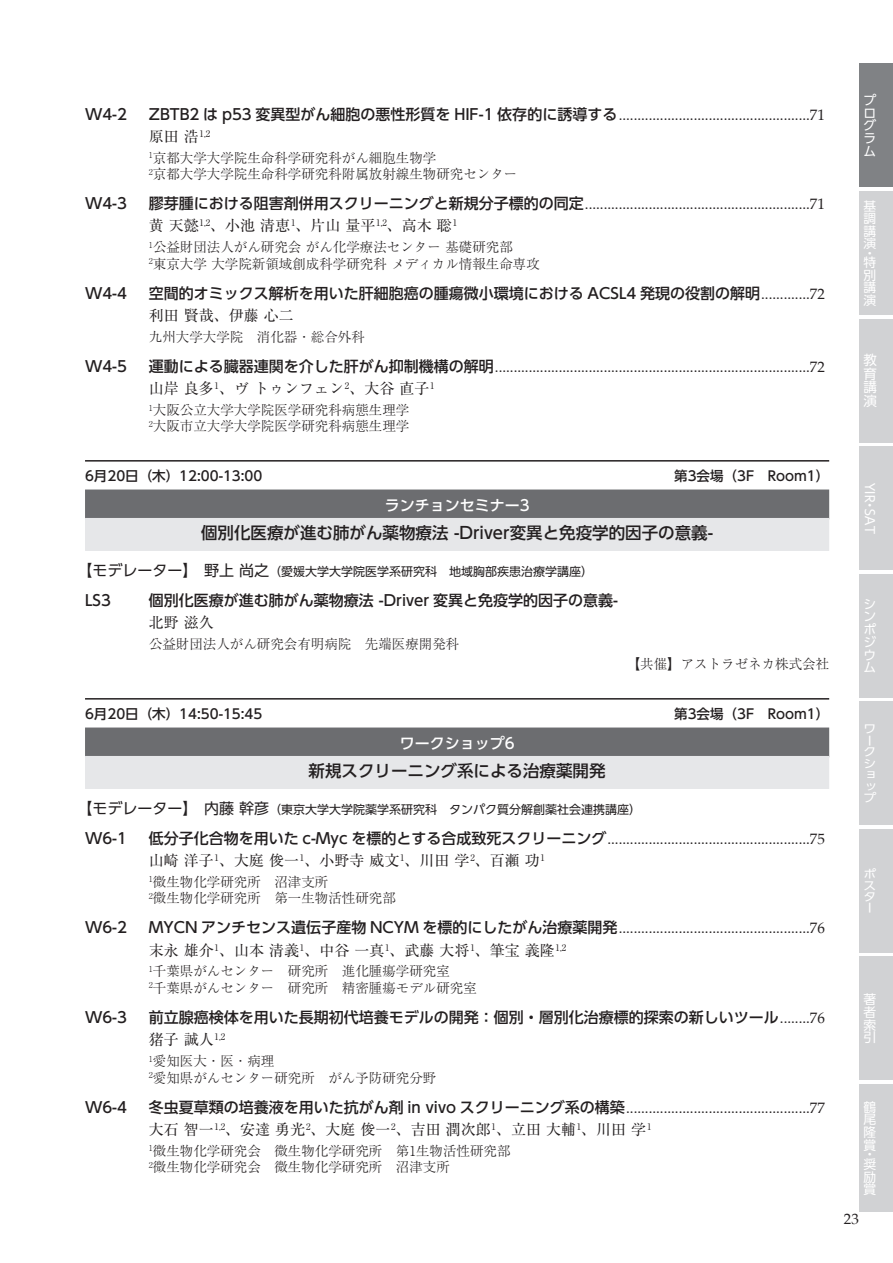
<style>
.page{position:relative;width:893px;height:1263px;background:#fff}
.page>*{position:absolute;margin:0;border:0;box-sizing:border-box;transform-origin:0 0}
.t1{font:500 16.5px "UD Shin Go Pro";color:#231f20}
.t2{font:15px "Palatino";color:#231f20}
.t3{font:500 15px "UD Shin Go Pro";color:#231f20}
.t4{font:15px "Ryumin Pro";color:#231f20}
.t5{font:500 15px "UD Shin Go Pro";color:#fff}
.t6{font:300 13.5px/16.5px "Ryumin Pro";color:#231f20}
.t7{font:500 13.5px "UD Shin Go Pro";color:#231f20}
.t8{font:13.5px/13.5px "UD Shin Go Pro";color:#fff;text-align:justify}
.t9{font:12.75px/12.8px "UD Shin Go Pro";color:#fff;text-align:justify}
.t10{font:12.45px/12.5px "UD Shin Go Pro";color:#fff;text-align:justify}
.t11{font:12px "UD Shin Go Pro";color:#231f20}
.t12{font:11.55px/11.4px "UD Shin Go Pro";color:#fff;text-align:justify;scale:1.11 1}
.s1{font-family:"UD Shin Go Pro";font-weight:500}
.s2{font-family:"Palatino";font-weight:400}
.s3{font-size:15px}
</style>
<div class="page">
<hr style="left:85px;top:460px;width:744px;height:2px;background:#231f20">
<div style="left:85px;top:489px;width:744px;height:30px;background:#6c6d70"></div>
<div style="left:85px;top:518px;width:744px;height:33px;background:#e6e7e9"></div>
<hr style="left:85px;top:698px;width:744px;height:1px;background:#231f20">
<div style="left:85px;top:727px;width:744px;height:30px;background:#6c6d70"></div>
<div style="left:85px;top:756px;width:744px;height:33px;background:#e6e7e9"></div>
<div style="left:859px;top:64px;width:34px;height:123px;background:#808285"></div>
<div style="left:859px;top:191px;width:34px;height:124px;background:#d1d2d4"></div>
<div style="left:859px;top:319px;width:34px;height:123px;background:#d1d2d4"></div>
<div style="left:859px;top:446px;width:34px;height:124px;background:#d1d2d4"></div>
<div style="left:859px;top:574px;width:34px;height:123px;background:#d1d2d4"></div>
<div style="left:859px;top:957px;width:34px;height:123px;background:#d1d2d4"></div>
<div style="left:859px;top:1084px;width:34px;height:128px;background:#d1d2d4"></div>
<div style="left:859px;top:702px;width:34px;height:123px;background:#d1d2d4"></div>
<div style="left:859px;top:829px;width:34px;height:123px;background:#d1d2d4"></div>
<p class="t3" style="left:85px;top:108px;width:44px">W4-2</p>
<p class="t2" style="left:149px;top:107px;width:678px"><span class="s1">ZBTB2 は p53 変異型がん細胞の悪性形質を HIF-1 依存的に誘導する</span>...................................................71</p>
<p class="t4" style="left:149px;top:130px;width:63px">原田 浩<sup>1,2</sup></p>
<p class="t6" style="left:149px;top:151px;width:370px"><sup>1</sup>京都大学大学院生命科学研究科がん細胞生物学<br><sup>2</sup>京都大学大学院生命科学研究科附属放射線生物研究センター</p>
<p class="t3" style="left:85px;top:198px;width:44px">W4-3</p>
<p class="t2" style="left:149px;top:197px;width:678px"><span class="s1">膠芽腫における阻害剤併用スクリーニングと新規分子標的の同定</span>............................................................71</p>
<p class="t4" style="left:149px;top:220px;width:310px">黄 天懿<sup>1,2</sup>、小池 清恵<sup>1</sup>、片山 量平<sup>1,2</sup>、高木 聡<sup>1</sup></p>
<p class="t6" style="left:149px;top:241px;width:393px"><sup>1</sup>公益財団法人がん研究会 がん化学療法センター 基礎研究部<br><sup>2</sup>東京大学 大学院新領域創成科学研究科 メディカル情報生命専攻</p>
<p class="t3" style="left:85px;top:287px;width:44px">W4-4</p>
<p class="t3" style="left:149px;top:287px;width:678px">空間的オミックス解析を用いた肝細胞癌の腫瘍微小環境における ACSL4 発現の役割の解明<span class="s2">.............72</span></p>
<p class="t4" style="left:149px;top:310px;width:146px">利田 賢哉、伊藤 心二</p>
<p class="t6" style="left:149px;top:330px;width:217px">九州大学大学院　消化器・総合外科</p>
<p class="t3" style="left:85px;top:361px;width:44px">W4-5</p>
<p class="t2" style="left:149px;top:360px;width:678px"><span class="s1">運動による臓器連関を介した肝がん抑制機構の解明</span>....................................................................................72</p>
<p class="t4" style="left:149px;top:383px;width:287px">山岸 良多<sup>1</sup>、ヴ トゥンフェン<sup>2</sup>、大谷 直子<sup>1</sup></p>
<p class="t6" style="left:149px;top:403px;width:262px"><sup>1</sup>大阪公立大学大学院医学研究科病態生理学<br><sup>2</sup>大阪市立大学大学院医学研究科病態生理学</p>
<p class="t7" style="left:85px;top:471px;width:179px">6月20日（木）12:00-13:00</p>
<p class="t7" style="left:674px;top:471px;width:156px">第3会場（3F Room1）</p>
<p class="t5" style="left:385px;top:499px;width:146px">ランチョンセミナー3</p>
<p class="t1" style="left:201px;top:527px;width:513px">個別化医療が進む肺がん薬物療法 -Driver変異と免疫学的因子の意義-</p>
<p class="t11" style="left:78px;top:566px;width:517px"><span class="s3">【モデレーター】野上 尚之</span>（愛媛大学大学院医学系研究科　地域胸部疾患治療学講座）</p>
<p class="t3" style="left:85px;top:594px;width:28px">LS3</p>
<p class="t3" style="left:149px;top:594px;width:471px">個別化医療が進む肺がん薬物療法 -Driver 変異と免疫学的因子の意義-</p>
<p class="t4" style="left:149px;top:617px;width:66px">北野 滋久</p>
<p class="t6" style="left:149px;top:637px;width:312px">公益財団法人がん研究会有明病院　先端医療開発科</p>
<p class="t6" style="left:627px;top:658px;width:204px">【共催】アストラゼネカ株式会社</p>
<p class="t7" style="left:85px;top:708px;width:179px">6月20日（木）14:50-15:45</p>
<p class="t7" style="left:674px;top:708px;width:156px">第3会場（3F Room1）</p>
<p class="t5" style="left:400px;top:737px;width:116px">ワークショップ6</p>
<p class="t1" style="left:309px;top:765px;width:299px">新規スクリーニング系による治療薬開発</p>
<p class="t11" style="left:78px;top:804px;width:565px"><span class="s3">【モデレーター】内藤 幹彦</span>（東京大学大学院薬学系研究科　タンパク質分解創薬社会連携講座）</p>
<p class="t3" style="left:85px;top:832px;width:44px">W6-1</p>
<p class="t2" style="left:149px;top:831px;width:678px"><span class="s1">低分子化合物を用いた c-Myc を標的とする合成致死スクリーニング</span>......................................................75</p>
<p class="t4" style="left:149px;top:855px;width:398px">山崎 洋子<sup>1</sup>、大庭 俊一<sup>1</sup>、小野寺 威文<sup>1</sup>、川田 学<sup>2</sup>、百瀬 功<sup>1</sup></p>
<p class="t6" style="left:149px;top:875px;width:249px"><sup>1</sup>微生物化学研究所　沼津支所<br><sup>2</sup>微生物化学研究所　第一生物活性研究部</p>
<p class="t3" style="left:85px;top:922px;width:44px">W6-2</p>
<p class="t2" style="left:149px;top:921px;width:678px"><span class="s1">MYCN アンチセンス遺伝子産物 NCYM を標的にしたがん治療薬開発</span>...................................................76</p>
<p class="t4" style="left:149px;top:944px;width:419px">末永 雄介<sup>1</sup>、山本 清義<sup>1</sup>、中谷 一真<sup>1</sup>、武藤 大将<sup>1</sup>、筆宝 義隆<sup>1,2</sup></p>
<p class="t6" style="left:149px;top:965px;width:330px"><sup>1</sup>千葉県がんセンター　研究所　進化腫瘍学研究室<br><sup>2</sup>千葉県がんセンター　研究所　精密腫瘍モデル研究室</p>
<p class="t3" style="left:85px;top:1012px;width:44px">W6-3</p>
<p class="t3" style="left:149px;top:1012px;width:678px">前立腺癌検体を用いた長期初代培養モデルの開発：個別・層別化治療標的探索の新しいツール<span class="s2">........76</span></p>
<p class="t4" style="left:149px;top:1034px;width:78px">猪子 誠人<sup>1,2</sup></p>
<p class="t6" style="left:149px;top:1054px;width:289px"><sup>1</sup>愛知医大・医・病理<br><sup>2</sup>愛知県がんセンター研究所　がん予防研究分野</p>
<p class="t3" style="left:85px;top:1101px;width:44px">W6-4</p>
<p class="t2" style="left:149px;top:1100px;width:678px"><span class="s1">冬虫夏草類の培養液を用いた抗がん剤 in vivo スクリーニング系の構築</span>.................................................77</p>
<p class="t4" style="left:149px;top:1123px;width:504px">大石 智一<sup>1,2</sup>、安達 勇光<sup>2</sup>、大庭 俊一<sup>2</sup>、吉田 潤次郎<sup>1</sup>、立田 大輔<sup>1</sup>、川田 学<sup>1</sup></p>
<p class="t6" style="left:149px;top:1144px;width:363px"><sup>1</sup>微生物化学研究会　微生物化学研究所　第1生物活性研究部<br><sup>2</sup>微生物化学研究会　微生物化学研究所　沼津支所</p>
<p class="t9" style="left:863px;top:95px;width:14px">プログラム</p>
<p class="t10" style="left:863px;top:202px;width:14px">基調講演</p>
<p class="t10" style="left:863px;top:250px;width:14px;line-height:9.3px">・特</p>
<p class="t10" style="left:863px;top:270px;width:14px">別講演</p>
<p class="t8" style="left:863px;top:355px;width:15px">教育講演</p>
<p class="t9" style="left:863px;top:485px;width:14px;line-height:11.9px">Y<br>IR・</p>
<p class="t9" style="left:863px;top:510px;width:14px">S</p>
<p class="t9" style="left:863px;top:519px;width:14px;line-height:9.6px">A<br>T</p>
<p class="t9" style="left:863px;top:599px;width:14px">シンポジウム</p>
<p class="t12" style="left:863px;top:725px;width:13px">ワークショップ</p>
<p class="t9" style="left:863px;top:862px;width:14px;line-height:12.1px">ターセッ</p>
<p class="t12" style="left:863px;top:869px;width:13px">ポスター</p>
<p class="t9" style="left:863px;top:995px;width:14px">著者索引</p>
<p class="t9" style="left:863px;top:1102px;width:14px">鶴尾隆賞</p>
<p class="t9" style="left:863px;top:1151px;width:14px;line-height:9.6px">・奨</p>
<p class="t9" style="left:863px;top:1172px;width:14px">励賞</p>
<p class="t2" style="left:844px;top:1212px;width:16px">23</p>
</div>
